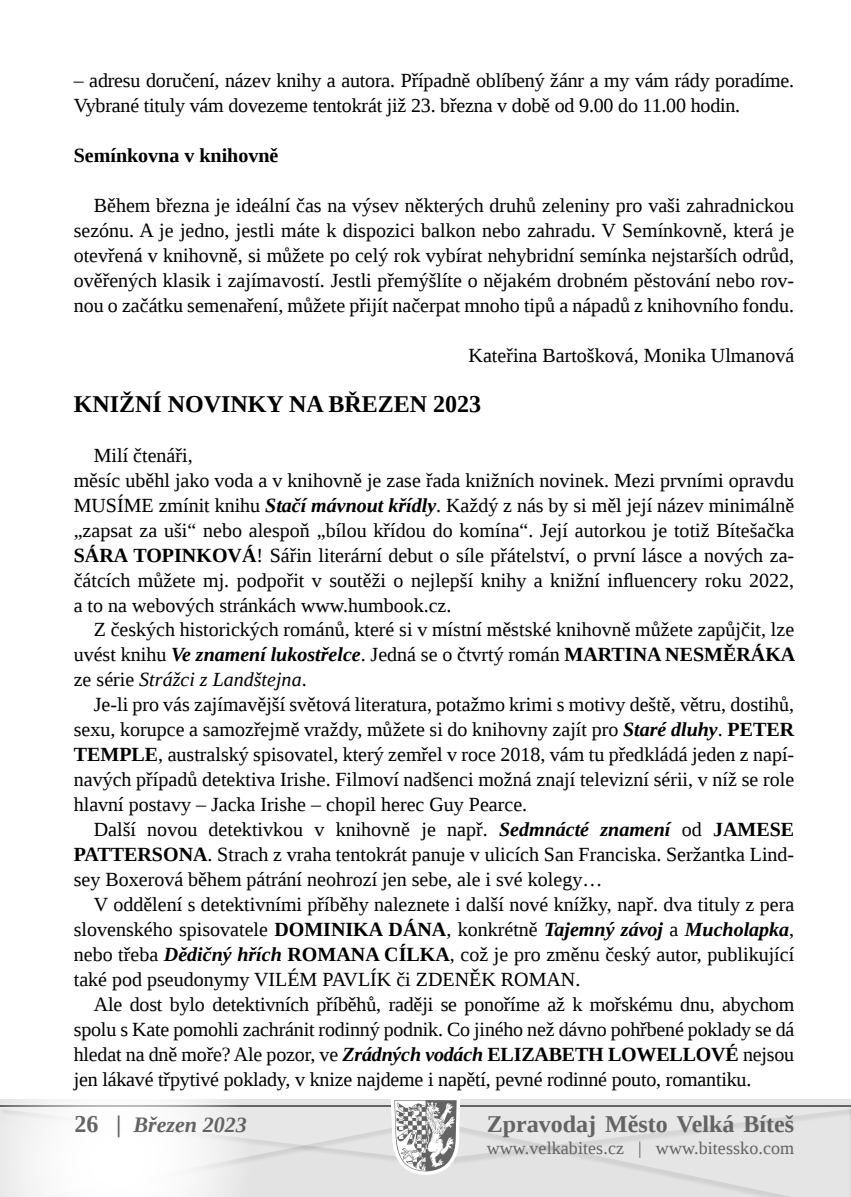
<style>
.page{position:relative;width:851px;height:1197px;background:#fff}
.page>*{position:absolute;margin:0;border:0;box-sizing:border-box;transform-origin:0 0}
.t1{font:700 24px "Liberation Serif";color:#000}
.t2{font:700 24px "Liberation Serif";color:#646363}
.t3{font:italic 700 22px "Liberation Serif";color:#646363}
.t4{font:20px/25px "Liberation Serif";color:#000;text-align:justify}
.t5{font:700 20px "Liberation Serif";color:#000}
.t6{font:18px "Liberation Serif";letter-spacing:.005em;color:#646363}
.s1{font-weight:700;font-style:italic}
.s2{font-weight:700}
.s3{font-style:italic}
.s4{font-style:normal;font-size:24px}
</style>
<div class="page">
<svg style="left:0;top:1099px;width:851px;height:97px"></svg>
<p class="t4" style="left:74px;top:68px;width:722px">– adresu doručení, název knihy a autora. Případně oblíbený žánr a my vám rády poradíme.<br>Vybrané tituly vám dovezeme tentokrát již 23. března v době od 9.00 do 11.00 hodin.</p>
<p class="t5" style="left:74px;top:142px;width:206px">Semínkovna v knihovně</p>
<p class="t4" style="left:74px;top:193px;width:722px;text-indent:20px">Během března je ideální čas na výsev některých druhů zeleniny pro vaši zahradnickou sezónu. A je jedno, jestli máte k dispozici balkon nebo zahradu. V Semínkovně, která je otevřená v knihovně, si můžete po celý rok vybírat nehybridní semínka nejstarších odrůd, ověřených klasik i zajímavostí. Jestli přemýšlíte o nějakém drobném pěstování nebo rov&shy;nou o začátku semenaření, můžete přijít načerpat mnoho tipů a nápadů z knihovního fondu.</p>
<p class="t4" style="left:468px;top:342px;width:327px">Kateřina Bartošková, Monika Ulmanová</p>
<p class="t1" style="left:74px;top:387px;width:409px">KNIŽNÍ NOVINKY NA BŘEZEN 2023</p>
<p class="t4" style="left:74px;top:442px;width:722px;text-align:left;text-indent:20px">Milí čtenáři,<br>měsíc uběhl jako voda a v knihovně je zase řada knižních novinek. Mezi prvními opravdu MUSÍME zmínit knihu <span class="s1">Stačí mávnout křídly</span>. Každý z nás by si měl její název minimálně „zapsat za uši“ nebo alespoň „bílou křídou do komína“. Její autorkou je totiž Bítešačka <span class="s2">SÁRA TOPINKOVÁ</span>! Sářin literární debut o síle přátelství, o první lásce a nových za&shy;čátcích můžete mj. podpořit v soutěži o nejlepší knihy a knižní influencery roku 2022, a to na webových stránkách www.humbook.cz.</p>
<p class="t4" style="left:74px;top:617px;width:723px;text-indent:20px">Z českých historických románů, které si v místní městské knihovně můžete zapůjčit, lze uvést knihu <span class="s1">Ve znamení lukostřelce</span>. Jedná se o čtvrtý román <span class="s2">MARTINA NESMĚRÁKA </span>ze série <span class="s3">Strážci z Landštejna</span>.</p>
<p class="t4" style="left:74px;top:692px;width:722px;text-indent:20px">Je-li pro vás zajímavější světová literatura, potažmo krimi s motivy deště, větru, dostihů, sexu, korupce a samozřejmě vraždy, můžete si do knihovny zajít pro <span class="s1">Staré dluhy</span>. <span class="s2">PETER TEMPLE</span>, australský spisovatel, který zemřel v roce 2018, vám tu předkládá jeden z napí&shy;navých případů detektiva Irishe. Filmoví nadšenci možná znají televizní sérii, v níž se role hlavní postavy – Jacka Irishe – chopil herec Guy Pearce.</p>
<p class="t4" style="left:74px;top:816px;width:722px;text-indent:20px">Další novou detektivkou v knihovně je např. <span class="s1">Sedmnácté znamení</span> od <span class="s2">JAMESE PATTERSONA</span>. Strach z vraha tentokrát panuje v ulicích San Franciska. Seržantka Lind&shy;sey Boxerová během pátrání neohrozí jen sebe, ale i své kolegy…</p>
<p class="t4" style="left:74px;top:891px;width:722px;text-indent:20px">V oddělení s detektivními příběhy naleznete i další nové knížky, např. dva tituly z pera slovenského spisovatele <span class="s2">DOMINIKA DÁNA</span>, konkrétně <span class="s1">Tajemný závoj</span> a <span class="s1">Mucholapka</span>, nebo třeba <span class="s1">Dědičný hřích</span> <span class="s2">ROMANA CÍLKA</span>, což je pro změnu český autor, publikující také pod pseudonymy VILÉM PAVLÍK či ZDENĚK ROMAN.</p>
<p class="t4" style="left:74px;top:991px;width:722px;text-indent:20px">Ale dost bylo detektivních příběhů, raději se ponoříme až k mořskému dnu, abychom spolu s Kate pomohli zachránit rodinný podnik. Co jiného než dávno pohřbené poklady se dá hledat na dně moře? Ale pozor, ve <span class="s1">Zrádných vodách</span> <span class="s2">ELIZABETH LOWELLOVÉ</span> nejsou jen lákavé třpytivé poklady, v knize najdeme i napětí, pevné rodinné pouto, romantiku.</p>
<p class="t3" style="left:74px;top:1110px;width:174px"><span class="s4">26 |</span> Březen 2023</p>
<p class="t2" style="left:486px;top:1107px;width:309px">Zpravodaj Město Velká Bíteš</p>
<p class="t6" style="left:486px;top:1135px;width:309px">www.velkabites.cz | www.bitessko.com</p>
</div>
